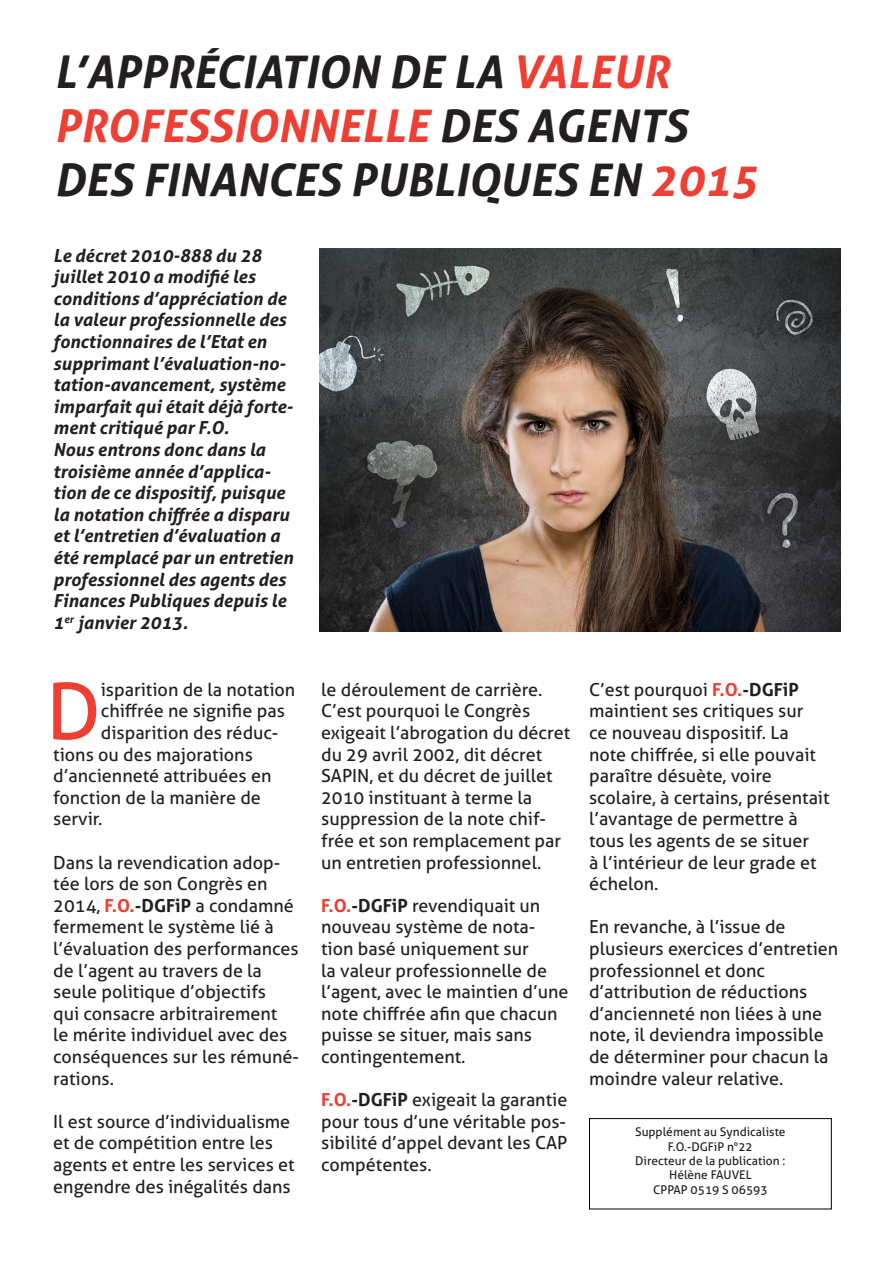
<style>
.page{position:relative;width:893px;height:1263px;background:#fff}
.page>*{position:absolute;margin:0;border:0;box-sizing:border-box;transform-origin:0 0}
.t1{font:77.85px "Aller";color:#ee3f34}
.t2{font:italic 700 45px "Aller";color:#231f20}
.t3{font:italic 700 45px "Aller";color:#ee3f34}
.t4{font:18px/21.6px "Aller";color:#231f20}
.t5{font:italic 700 18px/21.6px "Aller";color:#231f20}
.t6{font:12px "Aller";color:#231f20}
.s1{color:#ee3f34}
.s2{color:#231f20}
.s3{font-weight:700;color:#ee3f34}
.s4{font-weight:700}
</style>
<div class="page">
<img style="left:320px;top:248px;width:520px;height:383px">
<div style="left:589px;top:1118px;width:242px;height:91px;border:1px solid #000"></div>
<p class="t2" style="left:54px;top:44px;width:617px">L’APPRÉCIATION DE LA <span class="s1">VALEUR</span></p>
<p class="t3" style="left:54px;top:98px;width:635px">PROFESSIONNELLE <span class="s2">DES AGENTS</span></p>
<p class="t2" style="left:54px;top:152px;width:705px">DES FINANCES PUBLIQUES EN <span class="s1">2015</span></p>
<p class="t5" style="left:53px;top:244px;width:241px">Le décret 2010-888 du 28 juillet 2010 a modifié les conditions d’appréciation de la valeur professionnelle des fonctionnaires de l’Etat en supprimant l’évaluation-no&shy;tation-avancement, système imparfait qui était déjà forte&shy;ment critiqué par F.O.</p>
<p class="t5" style="left:53px;top:439px;width:242px">Nous entrons donc dans la troisième année d’applica&shy;tion de ce dispositif, puisque la notation chiffrée a disparu et l’entretien d’évaluation a été remplacé par un entretien professionnel des agents des<br>Finances Publiques depuis le</p>
<p class="t5" style="left:53px;top:611px;width:136px">1<sup>er</sup> janvier 2013.</p>
<p class="t1" style="left:46px;top:664px;width:56px">D</p>
<p class="t4" style="left:101px;top:678px;width:196px">isparition de la notation</p>
<p class="t4" style="left:101px;top:700px;width:186px">chiffrée ne signifie pas</p>
<p class="t4" style="left:101px;top:722px;width:179px">disparition des réduc-</p>
<p class="t4" style="left:53px;top:743px;width:201px">tions ou des majorations</p>
<p class="t4" style="left:53px;top:765px;width:220px">d’ancienneté attribuées en</p>
<p class="t4" style="left:53px;top:786px;width:209px">fonction de la manière de</p>
<p class="t4" style="left:53px;top:808px;width:51px">servir.</p>
<p class="t4" style="left:53px;top:851px;width:247px">Dans la revendication adop&shy;tée lors de son Congrès en<br>2014, <span class="s3">F.O.</span><span class="s4">-DGFiP</span> a condamné fermement le système lié à l’évaluation des performances de l’agent au travers de la seule politique d’objectifs<br>qui consacre arbitrairement<br>le mérite individuel avec des conséquences sur les rémuné&shy;rations.</p>
<p class="t4" style="left:53px;top:1110px;width:243px">Il est source d’individualisme et de compétition entre les agents et entre les services et engendre des inégalités dans</p>
<p class="t4" style="left:321px;top:678px;width:223px">le déroulement de carrière.</p>
<p class="t4" style="left:321px;top:700px;width:250px">C’est pourquoi le Congrès exigeait l’abrogation du décret du 29 avril 2002, dit décret<br>SAPIN, et du décret de juillet<br>2010 instituant à terme la suppression de la note chif&shy;frée et son remplacement par un entretien professionnel.</p>
<p class="t4" style="left:321px;top:894px;width:249px"><span class="s3">F.O.</span><span class="s4">-DGFiP</span> revendiquait un nouveau système de nota&shy;tion basé uniquement sur<br>la valeur professionnelle de l’agent, avec le maintien d’une note chiffrée afin que chacun puisse se situer, mais sans contingentement.</p>
<p class="t4" style="left:321px;top:1089px;width:248px;text-align:justify"><span class="s3">F.O.</span><span class="s4">-DGFiP</span> exigeait la garantie pour tous d’une véritable pos&shy;sibilité d’appel devant les CAP compétentes.</p>
<p class="t4" style="left:589px;top:678px;width:242px">C’est pourquoi <span class="s3">F.O.</span><span class="s4">-DGFiP </span>maintient ses critiques sur<br>ce nouveau dispositif. La note chiffrée, si elle pouvait paraître désuète, voire scolaire, à certains, présentait l’avantage de permettre à tous les agents de se situer<br>à l’intérieur de leur grade et échelon.</p>
<p class="t4" style="left:589px;top:916px;width:251px">En revanche, à l’issue de plusieurs exercices d’entretien professionnel et donc d’attribution de réductions d’ancienneté non liées à une note, il deviendra impossible de déterminer pour chacun la moindre valeur relative.</p>
<p class="t6" style="left:635px;top:1124px;width:152px">Supplément au Syndicaliste</p>
<p class="t6" style="left:668px;top:1139px;width:86px">F.O.-DGFiP n°22</p>
<p class="t6" style="left:635px;top:1153px;width:152px">Directeur de la publication :</p>
<p class="t6" style="left:669px;top:1168px;width:84px">Hélène FAUVEL</p>
<p class="t6" style="left:653px;top:1182px;width:116px">CPPAP 0519 S 06593</p>
</div>
